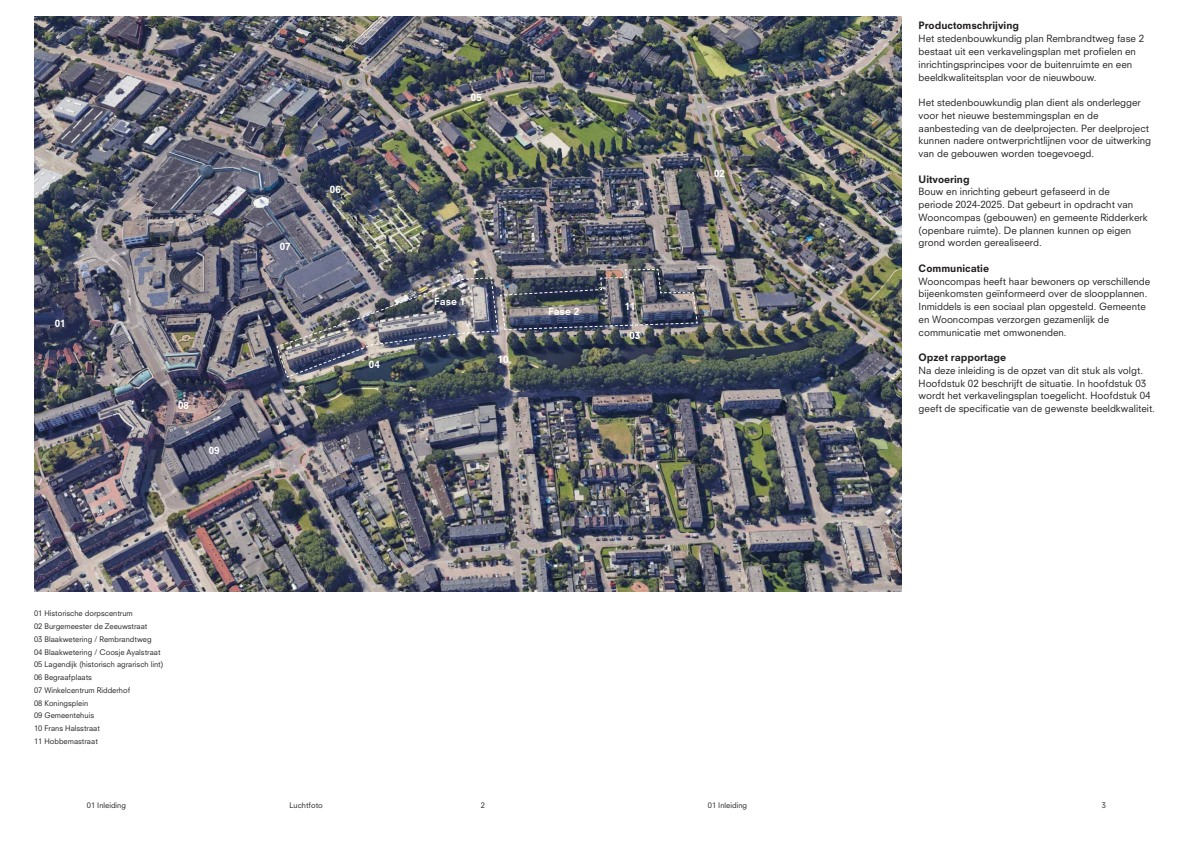
<style>
.page{position:relative;width:1191px;height:842px;background:#fff}
.page>*{position:absolute;margin:0;border:0;box-sizing:border-box;transform-origin:0 0}
.t1{font:800 10px "Neuzeit SLT Std";color:#231f20}
.t2{font:9.8px/12.8px "Neuzeit SLT Std";color:#231f20}
.t3{font:800 9.8px "Neuzeit SLT Std";color:#fff}
.t4{font:7.5px/12.8px "Neuzeit SLT Std";color:#231f20}
</style>
<div class="page">
<img style="left:34px;top:17px;width:867px;height:574px">
<img style="left:276px;top:268px;width:422px;height:110px">
<p class="t3" style="left:55px;top:317px;width:12px">01</p>
<p class="t3" style="left:178px;top:399px;width:12px">08</p>
<p class="t3" style="left:209px;top:444px;width:12px">09</p>
<p class="t3" style="left:280px;top:240px;width:12px">07</p>
<p class="t3" style="left:330px;top:183px;width:12px">06</p>
<p class="t3" style="left:369px;top:359px;width:12px">04</p>
<p class="t3" style="left:471px;top:91px;width:12px">05</p>
<p class="t3" style="left:434px;top:296px;width:32px">Fase 1</p>
<p class="t3" style="left:497px;top:353px;width:12px">10</p>
<p class="t3" style="left:548px;top:305px;width:32px">Fase 2</p>
<p class="t3" style="left:625px;top:300px;width:12px">11</p>
<p class="t3" style="left:629px;top:330px;width:12px">03</p>
<p class="t4" style="left:34px;top:607px;width:131px">01 Historische dorpscentrum<br>02 Burgemeester de Zeeuwstraat<br>03 Blaakwetering / Rembrandtweg<br>04 Blaakwetering / Coosje Ayalstraat<br>05 Lagendijk (historisch agrarisch lint)<br>06 Begraafplaats<br>07 Winkelcentrum Ridderhof<br>08 Koningsplein<br>09 Gemeentehuis<br>10 Frans Halsstraat<br>11 Hobbemastraat</p>
<p class="t3" style="left:714px;top:167px;width:12px">02</p>
<p class="t1" style="left:918px;top:20px;width:102px">Productomschrijving</p>
<p class="t2" style="left:918px;top:32px;width:227px">Het stedenbouwkundig plan Rembrandtweg fase 2 bestaat uit een verkavelingsplan met profielen en inrichtingsprincipes voor de buitenruimte en een beeldkwaliteitsplan voor de nieuwbouw.</p>
<p class="t2" style="left:918px;top:96px;width:234px">Het stedenbouwkundig plan dient als onderlegger voor het nieuwe bestemmingsplan en de aanbesteding van de deelprojecten. Per deelproject kunnen nadere ontwerprichtlijnen voor de uitwerking van de gebouwen worden toegevoegd.</p>
<p class="t1" style="left:918px;top:173px;width:53px">Uitvoering</p>
<p class="t2" style="left:918px;top:185px;width:230px">Bouw en inrichting gebeurt gefaseerd in de<br>periode 2024-2025. Dat gebeurt in opdracht van Wooncompas (gebouwen) en gemeente Ridderkerk (openbare ruimte). De plannen kunnen op eigen grond worden gerealiseerd.</p>
<p class="t1" style="left:918px;top:262px;width:72px">Communicatie</p>
<p class="t2" style="left:918px;top:275px;width:233px">Wooncompas heeft haar bewoners op verschillende bijeenkomsten geïnformeerd over de sloopplannen.<br>Inmiddels is een sociaal plan opgesteld. Gemeente en Wooncompas verzorgen gezamenlijk de communicatie met omwonenden.</p>
<p class="t1" style="left:918px;top:351px;width:89px">Opzet rapportage</p>
<p class="t2" style="left:918px;top:364px;width:238px">Na deze inleiding is de opzet van dit stuk als volgt.<br>Hoofdstuk 02 beschrijft de situatie. In hoofdstuk 03 wordt het verkavelingsplan toegelicht. Hoofdstuk 04 geeft de specificatie van de gewenste beeldkwaliteit.</p>
<p class="t4" style="left:87px;top:798px;width:41px">01 Inleiding</p>
<p class="t4" style="left:481px;top:798px;width:6px">2</p>
<p class="t4" style="left:708px;top:798px;width:41px">01 Inleiding</p>
<p class="t4" style="left:1101px;top:798px;width:6px">3</p>
<p class="t4" style="left:289px;top:798px;width:35px">Luchtfoto</p>
</div>
